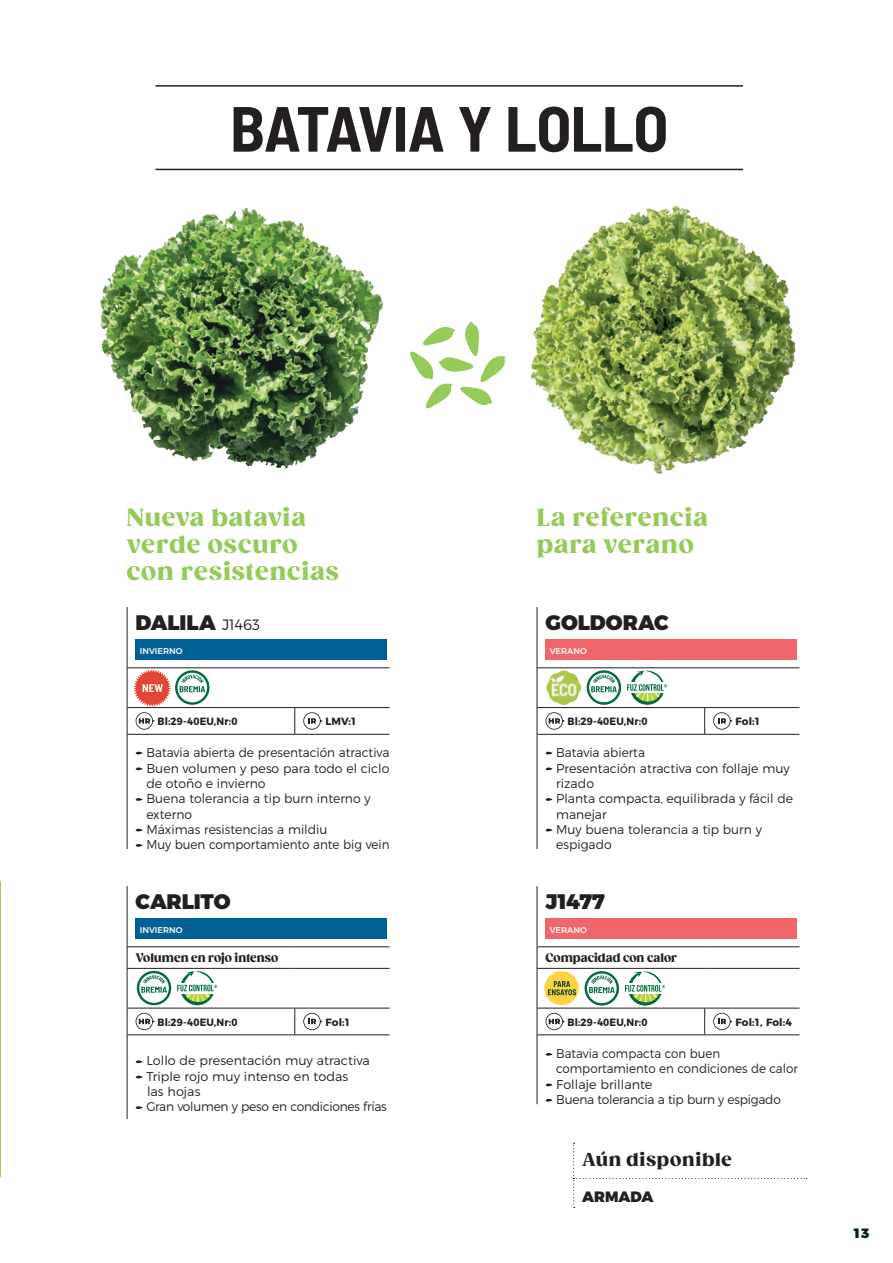
<style>
.page{position:relative;width:893px;height:1263px;background:#fff}
.page>*{position:absolute;margin:0;border:0;box-sizing:border-box;transform-origin:0 0}
.t1{font:700 semi-condensed 63.75px "Barlow";letter-spacing:-.01em;color:#231f20}
.t2{font:900 24px/27px "Gazpacho";letter-spacing:.04em;color:#95cb58}
.t3{font:900 21px "Montserrat";letter-spacing:-.005em;color:#231f20}
.t4{font:900 18px "Gazpacho";letter-spacing:.04em;color:#231f20}
.t5{font:900 15px "Montserrat";color:#231f20}
.t6{font:900 13.5px "Montserrat";color:#00240f}
.t7{font:300 12.75px/15.3px "Montserrat";color:#231f20;scale:.95 1}
.t8{font:300 12.75px/15.3px "Montserrat";color:#231f20;scale:.93 1}
.t9{font:300 12.75px/15.3px "Montserrat";color:#231f20}
.t10{font:900 12px "Gazpacho";letter-spacing:.005em;color:#231f20;scale:.95 1}
.t11{font:700 10.5px "Montserrat";letter-spacing:.015em;color:#231f20;scale:.94 1}
.t12{font:700 10.5px "Montserrat";letter-spacing:.015em;color:#231f20}
.t13{font:500 8.4px "Montserrat";color:#fff}
.s1{font-weight:300;font-size:15px}
</style>
<div class="page">
<hr style="left:0;top:882px;width:1px;height:295px;background:#95cb58">
<hr style="left:155px;top:85px;width:588px;height:2px;background:#231f20">
<hr style="left:155px;top:169px;width:588px;height:1px;background:#231f20">
<img style="left:100px;top:208px;width:283px;height:261px">
<img style="left:530px;top:205px;width:266px;height:269px">
<svg style="left:410px;top:322px;width:96px;height:87px"></svg>
<hr style="left:127px;top:734px;width:1px;height:115px;background:#231f20">
<hr style="left:127px;top:607px;width:1px;height:61px;background:#231f20">
<hr style="left:127px;top:667px;width:168px;height:1px;background:#231f20">
<hr style="left:295px;top:667px;width:95px;height:1px;background:#231f20">
<hr style="left:127px;top:668px;width:1px;height:39px;background:#231f20">
<hr style="left:127px;top:707px;width:168px;height:1px;background:#231f20">
<svg style="left:127px;top:708px;width:1px;height:26px"></svg>
<hr style="left:127px;top:734px;width:168px;height:1px;background:#231f20">
<hr style="left:295px;top:707px;width:95px;height:1px;background:#231f20">
<svg style="left:295px;top:708px;width:1px;height:26px"></svg>
<hr style="left:295px;top:734px;width:95px;height:1px;background:#231f20">
<div style="left:136px;top:639px;width:251px;height:20px;background:#006096"></div>
<svg style="left:136px;top:712px;width:19px;height:18px"></svg>
<svg style="left:303px;top:712px;width:19px;height:18px"></svg>
<svg style="left:136px;top:751px;width:7px;height:3px"></svg>
<svg style="left:136px;top:767px;width:7px;height:3px"></svg>
<svg style="left:136px;top:798px;width:7px;height:3px"></svg>
<svg style="left:136px;top:828px;width:7px;height:3px"></svg>
<svg style="left:136px;top:844px;width:7px;height:3px"></svg>
<hr style="left:537px;top:734px;width:1px;height:115px;background:#231f20">
<hr style="left:537px;top:607px;width:1px;height:61px;background:#231f20">
<hr style="left:537px;top:667px;width:168px;height:1px;background:#231f20">
<hr style="left:705px;top:667px;width:94px;height:1px;background:#231f20">
<hr style="left:537px;top:668px;width:1px;height:39px;background:#231f20">
<hr style="left:537px;top:707px;width:168px;height:1px;background:#231f20">
<svg style="left:537px;top:708px;width:1px;height:26px"></svg>
<hr style="left:537px;top:734px;width:168px;height:1px;background:#231f20">
<hr style="left:705px;top:707px;width:94px;height:1px;background:#231f20">
<svg style="left:704px;top:708px;width:1px;height:26px"></svg>
<hr style="left:705px;top:734px;width:94px;height:1px;background:#231f20">
<div style="left:545px;top:639px;width:252px;height:20px;background:#f1666a"></div>
<svg style="left:545px;top:712px;width:20px;height:18px"></svg>
<svg style="left:713px;top:712px;width:19px;height:18px"></svg>
<svg style="left:545px;top:751px;width:8px;height:3px"></svg>
<svg style="left:545px;top:767px;width:8px;height:3px"></svg>
<svg style="left:545px;top:798px;width:8px;height:3px"></svg>
<svg style="left:545px;top:828px;width:8px;height:3px"></svg>
<svg style="left:587px;top:670px;width:34px;height:35px"></svg>
<svg style="left:585px;top:971px;width:34px;height:34px"></svg>
<svg style="left:627px;top:671px;width:40px;height:34px"></svg>
<svg style="left:625px;top:971px;width:40px;height:34px"></svg>
<svg style="left:134px;top:669px;width:75px;height:37px"></svg>
<hr style="left:127px;top:1035px;width:1px;height:84px;background:#231f20">
<hr style="left:127px;top:886px;width:1px;height:60px;background:#231f20">
<hr style="left:127px;top:946px;width:168px;height:1px;background:#231f20">
<hr style="left:295px;top:946px;width:95px;height:1px;background:#231f20">
<hr style="left:127px;top:968px;width:168px;height:1px;background:#231f20">
<hr style="left:295px;top:968px;width:95px;height:1px;background:#231f20">
<svg style="left:127px;top:947px;width:1px;height:21px"></svg>
<hr style="left:127px;top:968px;width:1px;height:40px;background:#231f20">
<hr style="left:127px;top:1008px;width:168px;height:1px;background:#231f20">
<svg style="left:127px;top:1008px;width:1px;height:26px"></svg>
<hr style="left:127px;top:1034px;width:168px;height:1px;background:#231f20">
<hr style="left:295px;top:1008px;width:95px;height:1px;background:#231f20">
<svg style="left:295px;top:1008px;width:1px;height:26px"></svg>
<hr style="left:295px;top:1034px;width:95px;height:1px;background:#231f20">
<div style="left:136px;top:918px;width:251px;height:20px;background:#006096"></div>
<svg style="left:136px;top:1013px;width:19px;height:17px"></svg>
<svg style="left:303px;top:1013px;width:19px;height:17px"></svg>
<svg style="left:136px;top:1060px;width:7px;height:3px"></svg>
<svg style="left:136px;top:1075px;width:7px;height:3px"></svg>
<svg style="left:136px;top:1106px;width:7px;height:3px"></svg>
<hr style="left:537px;top:1035px;width:1px;height:69px;background:#231f20">
<hr style="left:537px;top:886px;width:1px;height:60px;background:#231f20">
<hr style="left:537px;top:946px;width:168px;height:1px;background:#231f20">
<hr style="left:705px;top:946px;width:94px;height:1px;background:#231f20">
<hr style="left:537px;top:968px;width:168px;height:1px;background:#231f20">
<hr style="left:705px;top:968px;width:94px;height:1px;background:#231f20">
<svg style="left:537px;top:947px;width:1px;height:21px"></svg>
<hr style="left:537px;top:968px;width:1px;height:40px;background:#231f20">
<hr style="left:537px;top:1008px;width:168px;height:1px;background:#231f20">
<svg style="left:537px;top:1008px;width:1px;height:26px"></svg>
<hr style="left:537px;top:1034px;width:168px;height:1px;background:#231f20">
<hr style="left:705px;top:1008px;width:94px;height:1px;background:#231f20">
<svg style="left:704px;top:1008px;width:1px;height:27px"></svg>
<hr style="left:705px;top:1034px;width:94px;height:1px;background:#231f20">
<div style="left:545px;top:918px;width:252px;height:20px;background:#f1666a"></div>
<svg style="left:545px;top:1013px;width:20px;height:17px"></svg>
<svg style="left:713px;top:1013px;width:19px;height:17px"></svg>
<svg style="left:545px;top:1053px;width:8px;height:3px"></svg>
<svg style="left:545px;top:1083px;width:8px;height:3px"></svg>
<svg style="left:545px;top:1098px;width:8px;height:4px"></svg>
<svg style="left:137px;top:971px;width:34px;height:34px"></svg>
<svg style="left:177px;top:971px;width:40px;height:34px"></svg>
<svg style="left:573px;top:1143px;width:235px;height:65px"></svg>
<img style="left:546px;top:671px;width:35px;height:34px">
<div style="left:544px;top:971px;width:34px;height:34px;background:#ffd33f;border-radius:50%"></div>
<svg style="left:548px;top:981px;width:28px;height:14px"></svg>
<h1 class="t1" style="left:230px;top:82px;width:440px">BATAVIA Y LOLLO</h1>
<h2 class="t2" style="left:127px;top:504px;width:213px">Nueva batavia verde oscuro con resistencias</h2>
<h3 class="t3" style="left:136px;top:605px;width:126px">DALILA <span class="s1">J1463</span></h3>
<p class="t13" style="left:140px;top:644px;width:44px">INVIERNO</p>
<p class="t11" style="left:158px;top:713px;width:87px">Bl:29-40EU,Nr:0</p>
<p class="t12" style="left:325px;top:713px;width:33px">LMV:1</p>
<p class="t7" style="left:146px;top:744px;width:257px">Batavia abierta de presentación atractiva<br>Buen volumen y peso para todo el ciclo de otoño e invierno<br>Buena tolerancia a tip burn interno y externo<br>Máximas resistencias a mildiu<br>Muy buen comportamiento ante big vein</p>
<h3 class="t3" style="left:136px;top:884px;width:96px">CARLITO</h3>
<p class="t13" style="left:140px;top:923px;width:44px">INVIERNO</p>
<p class="t10" style="left:136px;top:951px;width:152px">Volumen en rojo intenso</p>
<p class="t11" style="left:158px;top:1013px;width:87px">Bl:29-40EU,Nr:0</p>
<p class="t12" style="left:325px;top:1013px;width:27px">Fol:1</p>
<p class="t9" style="left:146px;top:1052px;width:242px">Lollo de presentación muy atractiva<br>Triple rojo muy intenso en todas<br>las hojas<br>Gran volumen y peso en condiciones frías</p>
<h2 class="t2" style="left:537px;top:504px;width:172px">La referencia para verano</h2>
<h3 class="t3" style="left:545px;top:605px;width:125px">GOLDORAC</h3>
<p class="t13" style="left:550px;top:644px;width:39px">VERANO</p>
<p class="t11" style="left:567px;top:713px;width:87px">Bl:29-40EU,Nr:0</p>
<p class="t12" style="left:735px;top:713px;width:27px">Fol:1</p>
<p class="t7" style="left:556px;top:744px;width:251px">Batavia abierta<br>Presentación atractiva con follaje muy rizado<br>Planta compacta, equilibrada y fácil de manejar<br>Muy buena tolerancia a tip burn y espigado</p>
<h3 class="t3" style="left:545px;top:884px;width:61px">J1477</h3>
<p class="t13" style="left:550px;top:923px;width:39px">VERANO</p>
<p class="t10" style="left:545px;top:951px;width:140px">Compacidad con calor</p>
<p class="t11" style="left:567px;top:1013px;width:87px">Bl:29-40EU,Nr:0</p>
<p class="t12" style="left:735px;top:1013px;width:58px">Fol:1, Fol:4</p>
<p class="t8" style="left:556px;top:1045px;width:261px">Batavia compacta con buen comportamiento en condiciones de calor<br>Follaje brillante<br>Buena tolerancia a tip burn y espigado</p>
<h3 class="t4" style="left:582px;top:1148px;width:151px">Aún disponible</h3>
<p class="t5" style="left:582px;top:1183px;width:73px">ARMADA</p>
<p class="t6" style="left:853px;top:1221px;width:18px">13</p>
</div>
